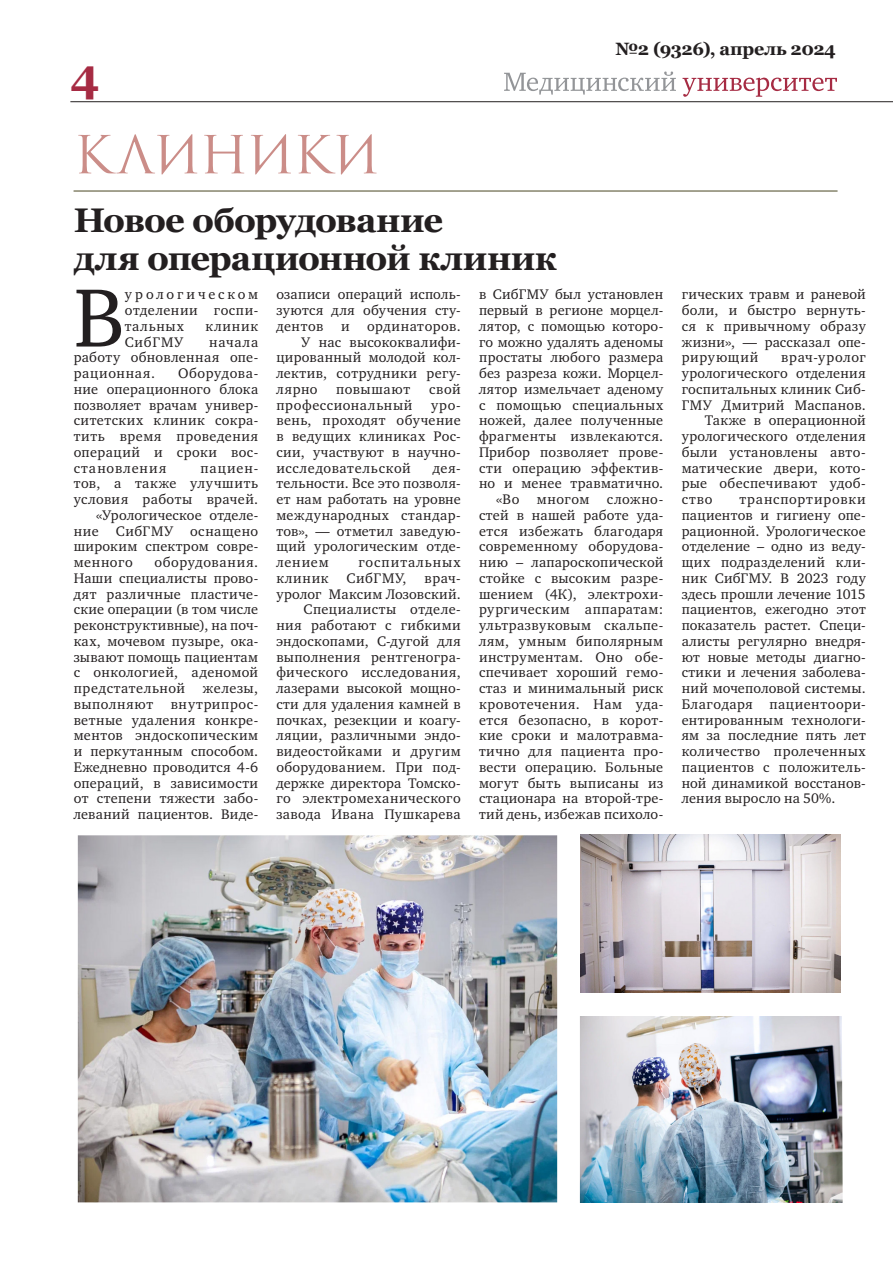
<style>
.page{position:relative;width:893px;height:1263px;background:#fff}
.page>*{position:absolute;margin:0;border:0;box-sizing:border-box;transform-origin:0 0}
.MU_Basic{font:84.6px "Charter C";color:#231f20}
.MU_Razdel{font:51px "Romul";letter-spacing:-.03em;color:#cb8d88}
.t1{font:700 45px "Georgia";color:#a62b43}
.MU_Headline_22{font:700 34.2px/37.5px "Georgia";letter-spacing:-.025em;color:#231f20}
.MU_Headline_22-2{font:700 17.85px "Georgia";letter-spacing:-.02em;color:#231f20}
.MU_Basic-2{font:14.25px/15.8px "Charter C";letter-spacing:.025em;color:#231f20;text-align:justify}
.MU_Basic-3{font:14.25px "Charter C";color:#231f20}
.MU_Basic-4{font:14.25px "Charter C";letter-spacing:.045em;color:#231f20}
.MU_Basic-5{font:14.25px "Charter C";letter-spacing:.07em;color:#231f20}
</style>
<div class="page">
<hr style="left:70px;top:101px;width:823px;height:1px;background:#231f20">
<svg style="left:682px;top:78px;width:155px;height:19px"></svg>
<svg style="left:504px;top:72px;width:172px;height:23px"></svg>
<hr style="left:74px;top:190px;width:763px;height:2px;background:#86846c">
<img style="left:78px;top:835px;width:479px;height:367px">
<img style="left:580px;top:1016px;width:263px;height:187px">
<img style="left:580px;top:835px;width:260px;height:157px">
<h3 class="t1" style="left:70px;top:46px;width:31px">4</h3>
<p class="MU_Razdel" style="left:74px;top:125px;width:309px">клиники</p>
<p class="MU_Headline_22" style="left:74px;top:202px;width:485px">Новое оборудование<br>для операционной клиник</p>
<p class="MU_Headline_22-2" style="left:615px;top:37px;width:222px">№2 (9326), апрель 2024</p>
<p class="MU_Basic" style="left:74px;top:271px;width:53px">В</p>
<p class="MU_Basic-2" style="left:125px;top:287px;width:135px">урологическом отделении госпи&shy;тальных</p>
<p class="MU_Basic-2" style="left:205px;top:318px;width:54px">клиник</p>
<p class="MU_Basic-2" style="left:125px;top:334px;width:60px">СибГМУ</p>
<p class="MU_Basic-2" style="left:74px;top:334px;width:186px;text-indent:136px">начала работу обновленная опе&shy;рационная.</p>
<p class="MU_Basic-2" style="left:74px;top:365px;width:186px;text-indent:104px">Оборудова&shy;ние операционного блока позволяет врачам универ&shy;ситетских клиник сокра&shy;тить время проведения операций и сроки вос&shy;становления</p>
<p class="MU_Basic-2" style="left:200px;top:460px;width:59px">пациен-</p>
<p class="MU_Basic-2" style="left:74px;top:476px;width:186px">тов, а также улучшить</p>
<p class="MU_Basic-2" style="left:74px;top:491px;width:186px">условия работы врачей.</p>
<p class="MU_Basic-2" style="left:96px;top:507px;width:163px">«Урологическое отделе-</p>
<p class="MU_Basic-2" style="left:74px;top:523px;width:186px">ние СибГМУ оснащено</p>
<p class="MU_Basic-2" style="left:74px;top:539px;width:186px">широким спектром совре-</p>
<p class="MU_Basic-2" style="left:74px;top:554px;width:61px">менного</p>
<p class="MU_Basic-2" style="left:74px;top:554px;width:186px;text-indent:81px">оборудования.<br>Наши специалисты прово&shy;дят различные пластиче&shy;ские операции (в том числе реконструктивные), на поч&shy;ках, мочевом пузыре, ока&shy;зывают помощь пациентам с онкологией, аденомой предстательной</p>
<p class="MU_Basic-2" style="left:74px;top:680px;width:186px;text-indent:129px">железы, выполняют внутрипрос&shy;ветные удаления конкре&shy;ментов эндоскопическим и перкутанным способом.<br>Ежедневно проводится 4-6 операций, в зависимости от степени тяжести забо&shy;леваний пациентов. Виде-</p>
<p class="MU_Basic-2" style="left:276px;top:287px;width:186px">озаписи операций исполь-</p>
<p class="MU_Basic-2" style="left:276px;top:302px;width:186px">зуются для обучения сту-</p>
<p class="MU_Basic-2" style="left:276px;top:318px;width:186px">дентов и ординаторов.</p>
<p class="MU_Basic-2" style="left:302px;top:334px;width:161px">У нас высококвалифи-</p>
<p class="MU_Basic-2" style="left:276px;top:350px;width:186px">цированный молодой кол-</p>
<p class="MU_Basic-2" style="left:276px;top:365px;width:186px">лектив, сотрудники регу-</p>
<p class="MU_Basic-2" style="left:276px;top:381px;width:43px">лярно</p>
<p class="MU_Basic-2" style="left:336px;top:381px;width:76px">повышают</p>
<p class="MU_Basic-2" style="left:429px;top:381px;width:33px">свой</p>
<p class="MU_Basic-4" style="left:276px;top:397px;width:138px">профессиональный</p>
<p class="MU_Basic-2" style="left:276px;top:397px;width:186px;text-indent:155px">уро&shy;вень, проходят обучение в ведущих клиниках Рос&shy;сии, участвуют в научно&shy;исследовательской</p>
<p class="MU_Basic-2" style="left:276px;top:460px;width:186px;text-indent:156px">дея&shy;тельности. Все это позволя&shy;ет нам работать на уровне международных стандар&shy;тов», — отметил заведую&shy;щий урологическим отде&shy;лением</p>
<p class="MU_Basic-5" style="left:358px;top:554px;width:104px">госпитальных</p>
<p class="MU_Basic-2" style="left:276px;top:570px;width:54px">клиник</p>
<p class="MU_Basic-2" style="left:347px;top:570px;width:61px">СибГМУ,</p>
<p class="MU_Basic-2" style="left:276px;top:570px;width:186px;text-align:right">врач-<br>уролог Максим Лозовский.<br>Специалисты отделе&shy;ния работают с гибкими эндоскопами, С-дугой для выполнения рентгеногра&shy;фического исследования, лазерами высокой мощно&shy;сти для удаления камней в почках, резекции и коагу&shy;ляции, различными эндо&shy;видеостойками и другим оборудованием. При под&shy;держке директора Томско&shy;го электромеханического завода Ивана Пушкарева</p>
<p class="MU_Basic-2" style="left:479px;top:287px;width:186px;text-align:right">в СибГМУ был установлен первый в регионе морцел&shy;лятор, с помощью которо&shy;го можно удалять аденомы простаты любого размера без разреза кожи. Морцел&shy;лятор измельчает аденому с помощью специальных ножей, далее полученные фрагменты извлекаются.<br>Прибор позволяет прове&shy;сти операцию эффектив&shy;но и менее травматично. «Во многом сложно&shy;стей в нашей работе уда&shy;ется избежать благодаря современному оборудова&shy;нию – лапароскопической стойке с высоким разре&shy;шением (4К), электрохи&shy;рургическим аппаратам: ультразвуковым скальпе&shy;лям, умным биполярным инструментам. Оно обе&shy;спечивает хороший гемо&shy;стаз и минимальный риск кровотечения. Нам уда&shy;ется безопасно, в корот&shy;кие сроки и малотравма&shy;тично для пациента про&shy;вести операцию. Больные могут быть выписаны из стационара на второй-тре&shy;тий день, избежав психоло-</p>
<p class="MU_Basic-2" style="left:682px;top:287px;width:186px">гических травм и раневой боли, и быстро вернуть&shy;ся к привычному образу жизни», — рассказал опе&shy;рирующий</p>
<p class="MU_Basic-2" style="left:781px;top:350px;width:86px">врач-уролог</p>
<p class="MU_Basic-2" style="left:682px;top:365px;width:186px">урологического отделения</p>
<p class="MU_Basic-2" style="left:682px;top:381px;width:186px">госпитальных клиник Сиб-</p>
<p class="MU_Basic-2" style="left:682px;top:397px;width:186px">ГМУ Дмитрий Маспанов.</p>
<p class="MU_Basic-3" style="left:705px;top:413px;width:163px">Также в операционной</p>
<p class="MU_Basic-2" style="left:682px;top:428px;width:186px">урологического отделения</p>
<p class="MU_Basic-2" style="left:682px;top:444px;width:186px">были установлены авто-</p>
<p class="MU_Basic-2" style="left:682px;top:460px;width:186px">матические двери, кото-</p>
<p class="MU_Basic-2" style="left:682px;top:476px;width:186px">рые обеспечивают удоб-</p>
<p class="MU_Basic-2" style="left:682px;top:491px;width:32px">ство</p>
<p class="MU_Basic-2" style="left:682px;top:491px;width:186px;text-indent:58px">транспортировки пациентов и гигиену опе&shy;рационной. Урологическое отделение – одно из веду&shy;щих подразделений кли&shy;ник СибГМУ. В 2023 году здесь прошли лечение 1015 пациентов, ежегодно этот показатель растет. Специ&shy;алисты регулярно внедря&shy;ют новые методы диагно&shy;стики и лечения заболева&shy;ний мочеполовой системы.<br>Благодаря пациентоори&shy;ентированным технологи&shy;ям за последние пять лет количество пролеченных пациентов с положитель&shy;ной динамикой восстанов&shy;ления выросло на 50%.</p>
</div>
